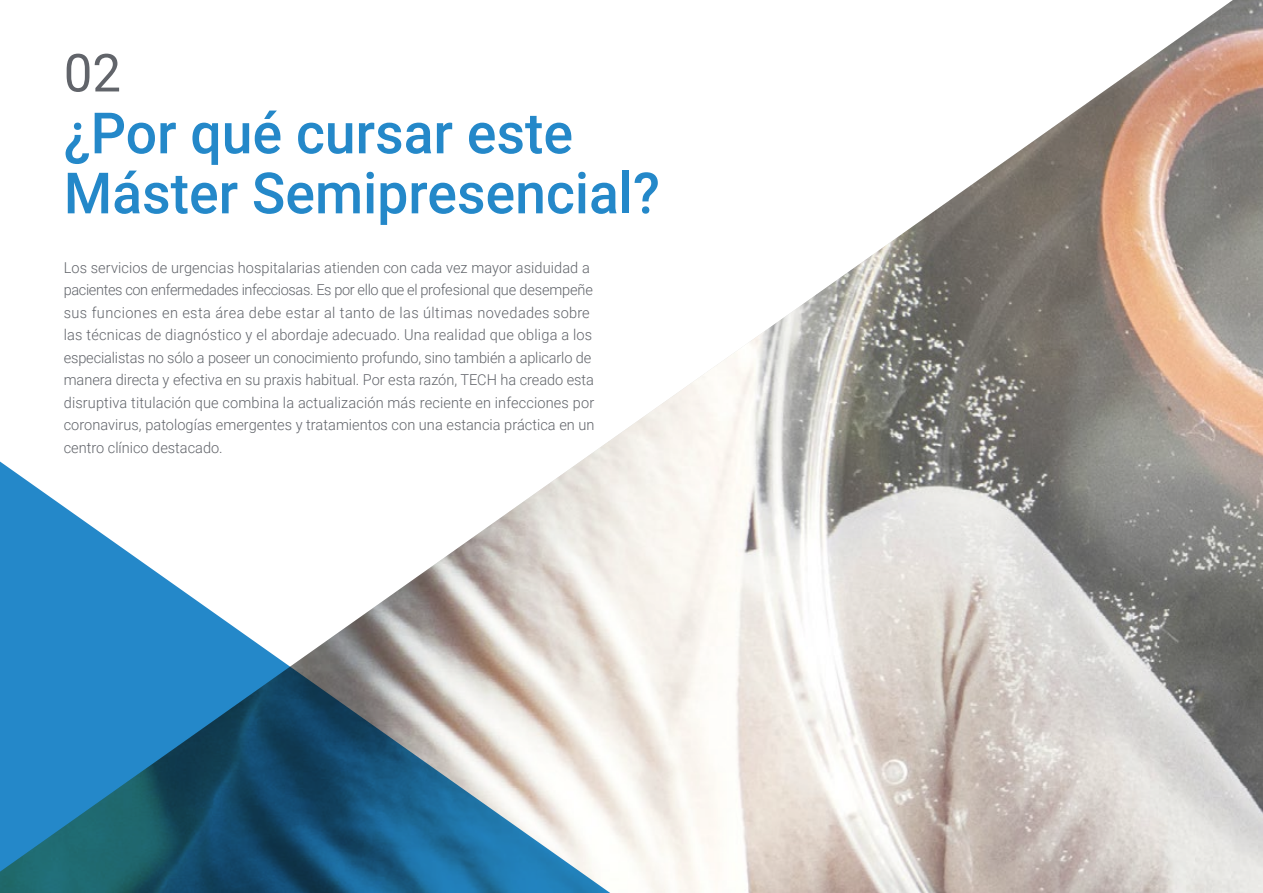
<style>
.page{position:relative;width:1263px;height:893px;background:#fff}
.page>*{position:absolute;margin:0;border:0;box-sizing:border-box;transform-origin:0 0}
.t1{font:500 57px/60px "Roboto";color:#2488c9}
.t2{font:52.5px "Roboto";color:#61646a}
.t3{font:300 15px/22.5px "Roboto";letter-spacing:.005em;color:#61646a}
</style>
<div class="page">
<img style="left:602px;top:0;width:661px;height:893px">
<svg style="left:0;top:446px;width:640px;height:447px"></svg>
<h2 class="t2" style="left:64px;top:36px;width:59px">02</h2>
<h1 class="t1" style="left:64px;top:101px;width:597px">¿Por qué cursar este<br>Máster Semipresencial?</h1>
<p class="t3" style="left:64px;top:255px;width:532px">Los servicios de urgencias hospitalarias atienden con cada vez mayor asiduidad a pacientes con enfermedades infecciosas. Es por ello que el profesional que desempeñe sus funciones en esta área debe estar al tanto de las últimas novedades sobre las técnicas de diagnóstico y el abordaje adecuado. Una realidad que obliga a los especialistas no sólo a poseer un conocimiento profundo, sino también a aplicarlo de manera directa y efectiva en su praxis habitual. Por esta razón, TECH ha creado esta disruptiva titulación que combina la actualización más reciente en infecciones por coronavirus, patologías emergentes y tratamientos con una estancia práctica en un centro clínico destacado.</p>
</div>
